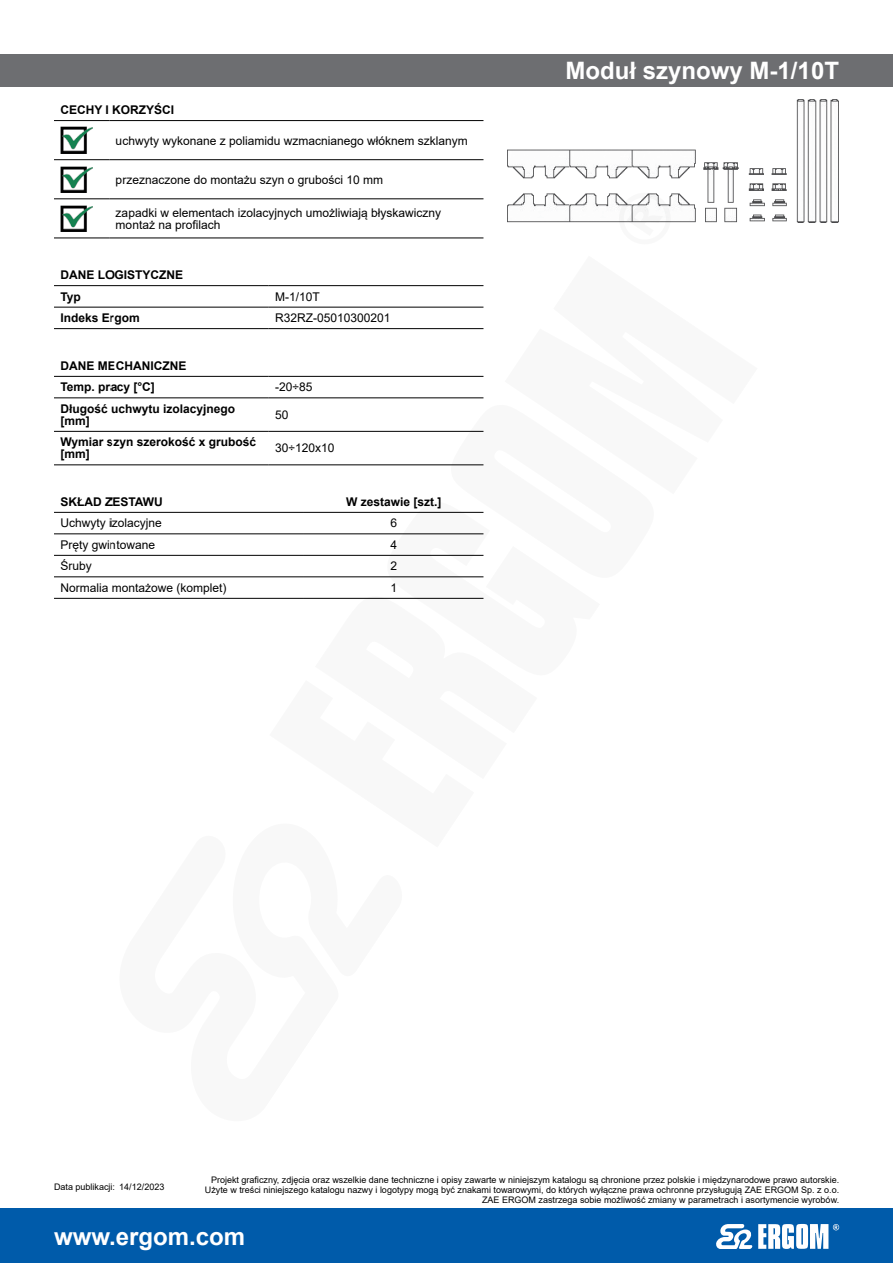
<style>
.page{position:relative;width:893px;height:1263px;background:#fff}
.page>*{position:absolute;margin:0;border:0;box-sizing:border-box;transform-origin:0 0}
.produkt-nazwa{font:700 24px "Arial";color:#fff}
.opis-body{font:12px/12px "Arial";color:#000}
.opis-body-bold{font:700 12px/12px "Arial";color:#000}
.opis-body-srodek-bol{font:700 12px "Arial";color:#000}
.opis-body-srodek{font:12px "Arial";color:#000}
.t1{font:9px/9.8px "Arial";color:#000;text-align:right}
</style>
<div class="page">
<div style="left:0;top:1209px;width:893px;height:54px;background:#005baa"></div>
<svg style="left:716px;top:1224px;width:123px;height:25px"></svg>
<div style="left:0;top:54px;width:893px;height:32px;background:#6d6e71"></div>
<img style="left:507px;top:99px;width:332px;height:124px">
<hr style="left:54px;top:120px;width:55px;height:1px;background:#000">
<hr style="left:109px;top:120px;width:374px;height:1px;background:#000">
<hr style="left:54px;top:159px;width:55px;height:1px;background:#000">
<hr style="left:109px;top:159px;width:374px;height:1px;background:#000">
<hr style="left:54px;top:199px;width:55px;height:1px;background:#000">
<hr style="left:109px;top:199px;width:374px;height:1px;background:#000">
<hr style="left:54px;top:238px;width:55px;height:1px;background:#000">
<hr style="left:109px;top:238px;width:374px;height:1px;background:#000">
<img style="left:60px;top:127px;width:33px;height:26px">
<img style="left:60px;top:166px;width:33px;height:26px">
<img style="left:60px;top:205px;width:33px;height:27px">
<hr style="left:54px;top:285px;width:215px;height:1px;background:#000">
<hr style="left:269px;top:285px;width:214px;height:1px;background:#000">
<hr style="left:54px;top:307px;width:215px;height:1px;background:#000">
<hr style="left:269px;top:307px;width:214px;height:1px;background:#000">
<hr style="left:54px;top:328px;width:215px;height:1px;background:#000">
<hr style="left:269px;top:328px;width:214px;height:1px;background:#000">
<hr style="left:54px;top:376px;width:215px;height:1px;background:#000">
<hr style="left:269px;top:376px;width:214px;height:1px;background:#000">
<hr style="left:54px;top:398px;width:215px;height:1px;background:#000">
<hr style="left:269px;top:398px;width:214px;height:1px;background:#000">
<hr style="left:54px;top:431px;width:215px;height:1px;background:#000">
<hr style="left:54px;top:465px;width:215px;height:1px;background:#000">
<hr style="left:54px;top:512px;width:250px;height:1px;background:#000">
<hr style="left:54px;top:534px;width:250px;height:1px;background:#000">
<hr style="left:54px;top:555px;width:250px;height:1px;background:#000">
<hr style="left:54px;top:577px;width:250px;height:1px;background:#000">
<hr style="left:54px;top:598px;width:250px;height:1px;background:#000">
<svg style="left:269px;top:430px;width:215px;height:169px"></svg>
<p class="opis-body-bold" style="left:60px;top:104px;width:115px">CECHY I KORZYŚCI</p>
<p class="opis-body" style="left:116px;top:134px;width:354px">uchwyty wykonane z poliamidu wzmacnianego włóknem szklanym</p>
<p class="opis-body" style="left:116px;top:173px;width:269px">przeznaczone do montażu szyn o grubości 10 mm</p>
<p class="opis-body" style="left:116px;top:206px;width:327px">zapadki w elementach izolacyjnych umożliwiają błyskawiczny montaż na profilach</p>
<p class="opis-body-bold" style="left:60px;top:269px;width:124px">DANE LOGISTYCZNE</p>
<p class="opis-body-bold" style="left:60px;top:291px;width:22px">Typ</p>
<p class="opis-body" style="left:275px;top:290px;width:46px">M-1/10T</p>
<p class="opis-body-bold" style="left:60px;top:312px;width:81px">Indeks Ergom</p>
<p class="opis-body" style="left:275px;top:312px;width:117px">R32RZ-05010300201</p>
<p class="opis-body-bold" style="left:60px;top:360px;width:127px">DANE MECHANICZNE</p>
<p class="opis-body-bold" style="left:60px;top:381px;width:96px">Temp. pracy [°C]</p>
<p class="opis-body" style="left:275px;top:381px;width:39px">-20÷85</p>
<p class="opis-body-bold" style="left:60px;top:403px;width:176px">Długość uchwytu izolacyjnego [mm]</p>
<p class="opis-body" style="left:275px;top:409px;width:15px">50</p>
<p class="opis-body-bold" style="left:60px;top:436px;width:197px">Wymiar szyn szerokość x grubość [mm]</p>
<p class="opis-body" style="left:275px;top:442px;width:61px">30÷120x10</p>
<p class="opis-body-bold" style="left:60px;top:496px;width:104px">SKŁAD ZESTAWU</p>
<p class="opis-body-srodek-bol" style="left:346px;top:493px;width:97px">W zestawie [szt.]</p>
<p class="opis-body" style="left:60px;top:517px;width:103px">Uchwyty izolacyjne</p>
<p class="opis-body-srodek" style="left:390px;top:515px;width:8px">6</p>
<p class="opis-body" style="left:60px;top:539px;width:96px">Pręty gwintowane</p>
<p class="opis-body-srodek" style="left:390px;top:536px;width:8px">4</p>
<p class="opis-body" style="left:60px;top:560px;width:33px">Śruby</p>
<p class="opis-body-srodek" style="left:390px;top:558px;width:8px">2</p>
<p class="opis-body" style="left:60px;top:582px;width:168px">Normalia montażowe (komplet)</p>
<p class="opis-body-srodek" style="left:390px;top:579px;width:8px">1</p>
<p class="produkt-nazwa" style="left:566px;top:54px;width:275px">Moduł szynowy M-1/10T</p>
<p class="t1" style="left:54px;top:1182px;width:112px">Data publikacji: 14/12/2023</p>
<p class="t1" style="left:205px;top:1175px;width:636px">Projekt graficzny, zdjęcia oraz wszelkie dane techniczne i opisy zawarte w niniejszym katalogu są chronione przez polskie i międzynarodowe prawo autorskie.<br>Użyte w treści niniejszego katalogu nazwy i logotypy mogą być znakami towarowymi, do których wyłączne prawa ochronne przysługują ZAE ERGOM Sp. z o.o.<br>ZAE ERGOM zastrzega sobie możliwość zmiany w parametrach i asortymencie wyrobów.</p>
<h1 class="produkt-nazwa" style="left:54px;top:1219px;width:193px">www.ergom.com</h1>
</div>
